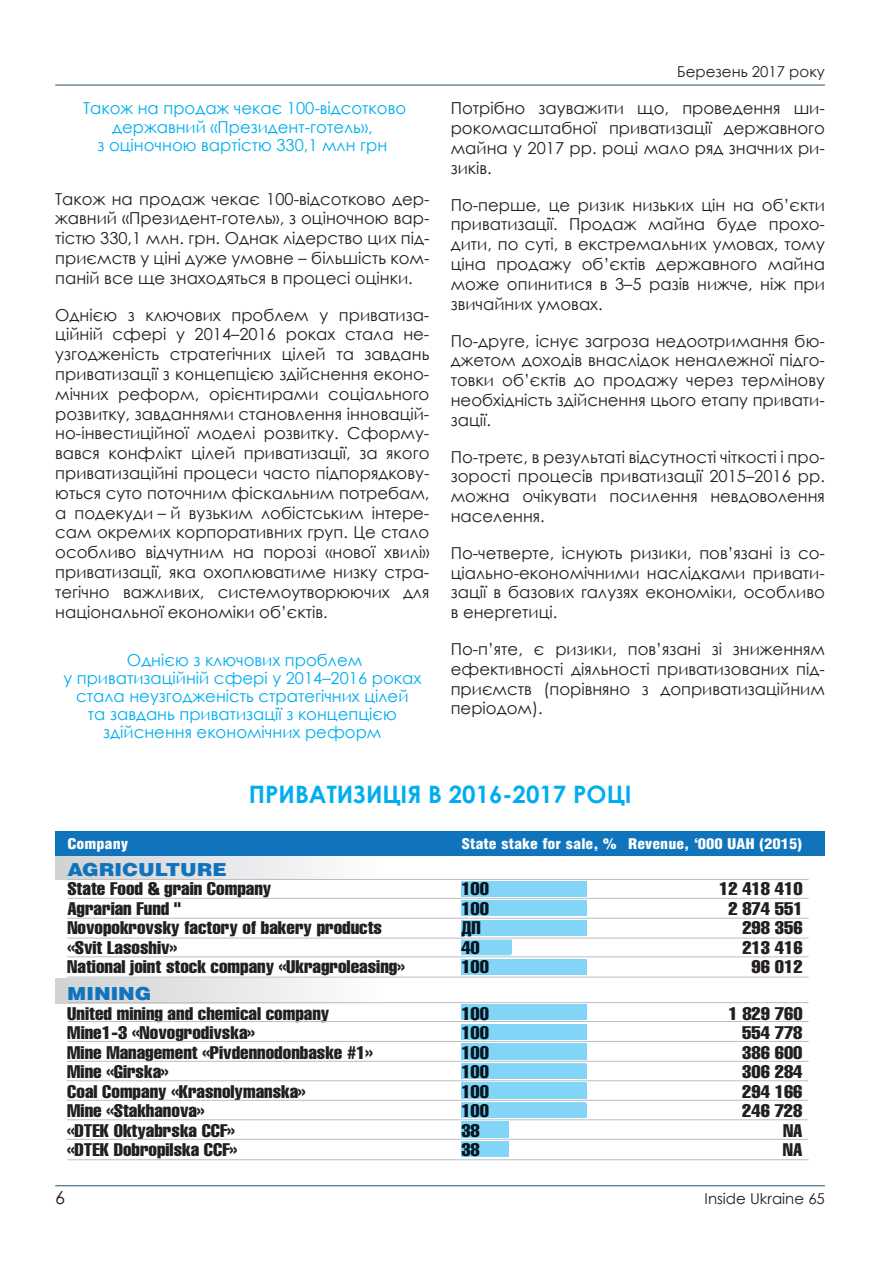
<style>
.page{position:relative;width:893px;height:1263px;background:#fff}
.page>*{position:absolute;margin:0;border:0;box-sizing:border-box;transform-origin:0 0}
.t1{font:700 24px "Century Gothic";color:#00aeef}
.t2{font:18px "Helios Compressed C";color:#011622;scale:1.11 1}
.t3{font:18px "Helios Black C";color:#1074bc;scale:1.11 1}
.t4{font:18px "Century Gothic";color:#231f20}
.t5{font:16.5px/19.8px "Century Gothic";color:#231f20;text-align:justify}
.t6{font:16.5px/18.1px "Century Gothic";color:#00aeef;text-align:center}
.t7{font:15px "Helios Cond Black C";color:#fff;scale:1.11 1}
.t8{font:15px "Century Gothic";color:#231f20}
</style>
<div class="page">
<hr style="left:55px;top:85px;width:770px;height:1px;background:#24516e">
<hr style="left:55px;top:1185px;width:770px;height:1px;background:#24516e">
<div style="left:55px;top:855px;width:329px;height:24px;background:linear-gradient(to right,#d0d1d4,#fefefe)"></div>
<div style="left:55px;top:979px;width:329px;height:24px;background:linear-gradient(to right,#d0d1d4,#fefefe)"></div>
<div style="left:55px;top:831px;width:770px;height:24px;background:#1074bc"></div>
<hr style="left:461px;top:881px;width:125px;height:1px;background:#83d5f7">
<div style="left:461px;top:882px;width:125px;height:15px;background:#83d5f7"></div>
<hr style="left:461px;top:900px;width:125px;height:2px;background:#83d5f7">
<div style="left:461px;top:902px;width:125px;height:14px;background:#83d5f7"></div>
<hr style="left:461px;top:920px;width:125px;height:1px;background:#83d5f7">
<div style="left:461px;top:921px;width:125px;height:15px;background:#83d5f7"></div>
<hr style="left:461px;top:954px;width:50px;height:1px;background:#83d5f7">
<hr style="left:461px;top:939px;width:50px;height:2px;background:#83d5f7">
<div style="left:461px;top:941px;width:50px;height:13px;background:#83d5f7"></div>
<hr style="left:461px;top:959px;width:125px;height:1px;background:#83d5f7">
<div style="left:461px;top:960px;width:125px;height:15px;background:#83d5f7"></div>
<hr style="left:461px;top:1004px;width:125px;height:3px;background:#83d5f7">
<div style="left:461px;top:1007px;width:125px;height:13px;background:#83d5f7"></div>
<hr style="left:461px;top:1024px;width:125px;height:2px;background:#83d5f7">
<div style="left:461px;top:1026px;width:125px;height:14px;background:#83d5f7"></div>
<hr style="left:461px;top:1043px;width:125px;height:3px;background:#83d5f7">
<div style="left:461px;top:1046px;width:125px;height:13px;background:#83d5f7"></div>
<hr style="left:461px;top:1078px;width:125px;height:1px;background:#83d5f7">
<hr style="left:461px;top:1063px;width:125px;height:2px;background:#83d5f7">
<div style="left:461px;top:1065px;width:125px;height:13px;background:#83d5f7"></div>
<hr style="left:461px;top:1082px;width:125px;height:3px;background:#83d5f7">
<div style="left:461px;top:1085px;width:125px;height:13px;background:#83d5f7"></div>
<hr style="left:461px;top:1117px;width:125px;height:1px;background:#83d5f7">
<hr style="left:461px;top:1102px;width:125px;height:2px;background:#83d5f7">
<div style="left:461px;top:1104px;width:125px;height:13px;background:#83d5f7"></div>
<hr style="left:461px;top:1121px;width:48px;height:3px;background:#83d5f7">
<div style="left:461px;top:1124px;width:48px;height:13px;background:#83d5f7"></div>
<hr style="left:461px;top:1141px;width:48px;height:2px;background:#83d5f7">
<div style="left:461px;top:1143px;width:48px;height:14px;background:#83d5f7"></div>
<hr style="left:67px;top:898px;width:742px;height:1px;background:#bcbdc0">
<hr style="left:67px;top:918px;width:742px;height:1px;background:#bcbdc0">
<hr style="left:67px;top:938px;width:742px;height:1px;background:#bcbdc0">
<hr style="left:67px;top:956px;width:742px;height:1px;background:#bcbdc0">
<hr style="left:67px;top:977px;width:742px;height:1px;background:#bcbdc0">
<hr style="left:67px;top:1159px;width:742px;height:1px;background:#bcbdc0">
<hr style="left:67px;top:879px;width:742px;height:1px;background:#bcbdc0">
<hr style="left:67px;top:1021px;width:742px;height:1px;background:#bcbdc0">
<hr style="left:67px;top:1041px;width:742px;height:1px;background:#bcbdc0">
<hr style="left:67px;top:1061px;width:742px;height:1px;background:#bcbdc0">
<hr style="left:67px;top:1080px;width:741px;height:1px;background:#bcbdc0">
<hr style="left:67px;top:1100px;width:741px;height:1px;background:#bcbdc0">
<hr style="left:67px;top:1119px;width:741px;height:1px;background:#bcbdc0">
<hr style="left:67px;top:1139px;width:741px;height:1px;background:#bcbdc0">
<hr style="left:67px;top:1002px;width:742px;height:1px;background:#bcbdc0">
<p class="t6" style="left:83px;top:99px;width:325px">Також на продаж чекає 100-відсотково державний «Президент-готель»,<br>з оціночною вартістю 330,1 млн грн</p>
<p class="t5" style="left:55px;top:188px;width:376px">Також на продаж чекає 100-відсотково дер&shy;жавний «Президент-готель», з оціночною вар&shy;тістю 330,1 млн. грн. Однак лідерство цих під&shy;приємств у ціні дуже умовне – більшість ком&shy;паній все ще знаходяться в процесі оцінки.</p>
<p class="t5" style="left:55px;top:304px;width:376px">Однією з ключових проблем у приватиза&shy;ційній сфері у 2014–2016 роках стала не&shy;узгодженість стратегічних цілей та завдань приватизації з концепцією здійснення еконо&shy;мічних реформ, орієнтирами соціального розвитку, завданнями становлення інновацій&shy;но-інвестиційної моделі розвитку. Сформу&shy;вався конфлікт цілей приватизації, за якого приватизаційні процеси часто підпорядкову&shy;ються суто поточним фіскальним потребам, а подекуди – й вузьким лобістським інтере&shy;сам окремих корпоративних груп. Це стало особливо відчутним на порозі «нової хвилі» приватизації, яка охоплюватиме низку стра&shy;тегічно важливих, системоутворюючих для національної економіки об’єктів.</p>
<p class="t6" style="left:63px;top:650px;width:359px">Однією з ключових проблем<br>у приватизаційній сфері у 2014–2016 роках стала неузгодженість стратегічних цілей<br>та завдань приватизації з концепцією здійснення економічних реформ</p>
<p class="t8" style="left:677px;top:61px;width:149px">Березень 2017 року</p>
<p class="t5" style="left:451px;top:98px;width:376px">Потрібно зауважити що, проведення ши&shy;рокомасштабної приватизації державного майна у 2017 рр. році мало ряд значних ри&shy;зиків.</p>
<p class="t5" style="left:451px;top:195px;width:376px">По-перше, це ризик низьких цін на об’єкти приватизації. Продаж майна буде прохо&shy;дити, по суті, в екстремальних умовах, тому ціна продажу об’єктів державного майна може опинитися в 3–5 разів нижче, ніж при звичайних умовах.</p>
<p class="t5" style="left:451px;top:330px;width:376px">По-друге, існує загроза недоотримання бю&shy;джетом доходів внаслідок неналежної підго&shy;товки об’єктів до продажу через термінову необхідність здійснення цього етапу привати&shy;зації.</p>
<p class="t5" style="left:451px;top:446px;width:376px">По-третє, в результаті відсутності чіткості і про&shy;зорості процесів приватизації 2015–2016 рр. можна очікувати посилення невдоволення населення.</p>
<p class="t5" style="left:451px;top:543px;width:376px">По-четверте, існують ризики, пов’язані із со&shy;ціально-економічними наслідками привати&shy;зації в базових галузях економіки, особливо в енергетиці.</p>
<p class="t5" style="left:451px;top:639px;width:376px">По-п’яте, є ризики, пов’язані зі зниженням ефективності діяльності приватизованих під&shy;приємств (порівняно з доприватизаційним періодом).</p>
<h1 class="t1" style="left:249px;top:776px;width:384px">ПРИВАТИЗИЦІЯ В 2016-2017 РОЦІ</h1>
<p class="t7" style="left:67px;top:835px;width:56px">Company</p>
<p class="t7" style="left:461px;top:835px;width:309px">State stake for sale, % Revenue, ‘000 UAH (2015)</p>
<p class="t3" style="left:67px;top:858px;width:145px">AGRICULTURE</p>
<p class="t2" style="left:67px;top:878px;width:185px">State Food &amp; grain Company</p>
<p class="t2" style="left:461px;top:878px;width:27px">100</p>
<p class="t2" style="left:719px;top:878px;width:77px">12 418 410</p>
<p class="t2" style="left:67px;top:898px;width:104px">Agrarian Fund "</p>
<p class="t2" style="left:461px;top:898px;width:27px">100</p>
<p class="t2" style="left:728px;top:898px;width:68px">2 874 551</p>
<p class="t2" style="left:67px;top:917px;width:285px">Novopokrovsky factory of bakery products</p>
<p class="t2" style="left:461px;top:917px;width:19px">ДП</p>
<p class="t2" style="left:742px;top:917px;width:56px">298 356</p>
<p class="t2" style="left:67px;top:937px;width:100px">«Svit Lasoshiv»</p>
<p class="t2" style="left:461px;top:937px;width:18px">40</p>
<p class="t2" style="left:742px;top:937px;width:56px">213 416</p>
<p class="t2" style="left:67px;top:956px;width:305px">National joint stock company «Ukragroleasing»</p>
<p class="t2" style="left:461px;top:956px;width:27px">100</p>
<p class="t2" style="left:752px;top:956px;width:47px">96 012</p>
<p class="t2" style="left:67px;top:1003px;width:238px">United mining and chemical company</p>
<p class="t2" style="left:461px;top:1003px;width:27px">100</p>
<p class="t2" style="left:728px;top:1003px;width:68px">1 829 760</p>
<p class="t2" style="left:67px;top:1022px;width:171px">Mine1-3 «Novogrodivska»</p>
<p class="t2" style="left:461px;top:1022px;width:27px">100</p>
<p class="t2" style="left:742px;top:1022px;width:56px">554 778</p>
<p class="t2" style="left:67px;top:1042px;width:277px">Mine Management «Pivdennodonbaske #1»</p>
<p class="t2" style="left:461px;top:1042px;width:27px">100</p>
<p class="t2" style="left:742px;top:1042px;width:56px">386 600</p>
<p class="t2" style="left:67px;top:1061px;width:93px">Mine «Girska»</p>
<p class="t2" style="left:461px;top:1061px;width:27px">100</p>
<p class="t2" style="left:742px;top:1061px;width:56px">306 284</p>
<p class="t2" style="left:67px;top:1081px;width:216px">Coal Company «Krasnolymanska»</p>
<p class="t2" style="left:461px;top:1081px;width:27px">100</p>
<p class="t2" style="left:742px;top:1081px;width:56px">294 166</p>
<p class="t2" style="left:67px;top:1100px;width:125px">Mine «Stakhanova»</p>
<p class="t2" style="left:461px;top:1100px;width:27px">100</p>
<p class="t2" style="left:742px;top:1100px;width:56px">246 728</p>
<p class="t2" style="left:67px;top:1120px;width:153px">«DTEK Oktyabrska CCF»</p>
<p class="t2" style="left:461px;top:1120px;width:18px">38</p>
<p class="t2" style="left:783px;top:1120px;width:19px">NA</p>
<p class="t2" style="left:67px;top:1139px;width:155px">«DTEK Dobropilska CCF»</p>
<p class="t2" style="left:461px;top:1139px;width:18px">38</p>
<p class="t2" style="left:783px;top:1139px;width:19px">NA</p>
<p class="t3" style="left:67px;top:982px;width:77px">MINING</p>
<p class="t4" style="left:55px;top:1185px;width:11px">6</p>
<p class="t8" style="left:705px;top:1188px;width:122px">Inside Ukraine 65</p>
</div>
